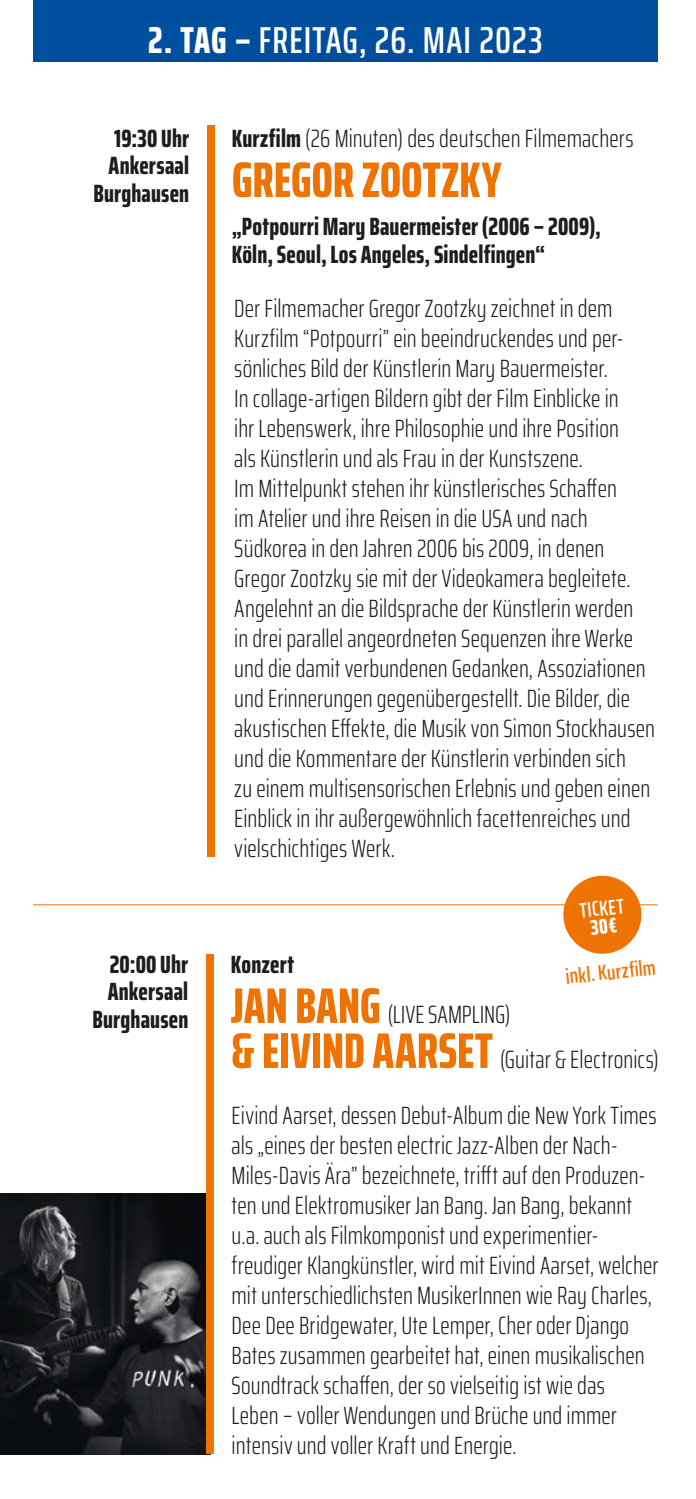
<style>
.page{position:relative;width:696px;height:1499px;background:#fff}
.page>*{position:absolute;margin:0;border:0;box-sizing:border-box;transform-origin:0 0}
.t1{font:800 extra-condensed 50px "Saira";letter-spacing:-.005em;color:#ee7303}
.t2{font:600 extra-condensed 37.5px "Saira";letter-spacing:.03em;color:#fff}
.t3{font:300 extra-condensed 25px/30px "Saira";letter-spacing:.005em;color:#1d1d1b}
.t4{font:800 extra-condensed 25px/27.5px "Saira";letter-spacing:.005em;color:#1d1d1b;text-align:right}
.t5{font:600 extra-condensed 21.25px "Saira";color:#ee7303}
.t6{font:600 extra-condensed 21.25px "Saira";color:#fff}
.s1{font-weight:800}
.s2{font-weight:800;font-size:50px;color:#ee7303}
</style>
<div class="page">
<img style="left:0;top:1193px;width:206px;height:261px">
<div style="left:33px;top:0;width:624px;height:62px;background:#004f9f"></div>
<hr style="left:33px;top:904px;width:624px;height:1px;background:#ee7303">
<div style="left:206px;top:954px;width:7px;height:500px;background:#ee7303"></div>
<div style="left:207px;top:126px;width:7px;height:731px;background:#ee7303"></div>
<svg style="left:561px;top:875px;width:82px;height:79px"></svg>
<h2 class="t2" style="left:148px;top:9px;width:395px"><span class="s1">2. TAG –</span> FREITAG, 26. MAI 2023</h2>
<p class="t4" style="left:93px;top:124px;width:97px">19:30 Uhr<br>Ankersaal<br>Burghausen</p>
<p class="t4" style="left:92px;top:949px;width:97px">20:00 Uhr<br>Ankersaal<br>Burghausen</p>
<p class="t3" style="left:231px;top:122px;width:403px"><span class="s1">Kurzfilm</span> (26 Minuten) des deutschen Filmemachers</p>
<h1 class="t1" style="left:231px;top:139px;width:271px">GREGOR ZOOTZKY</h1>
<p class="t4" style="left:231px;top:212px;width:370px;text-align:left">„Potpourri Mary Bauermeister (2006 – 2009),<br>Köln, Seoul, Los Angeles, Sindelfingen“</p>
<p class="t3" style="left:234px;top:292px;width:422px">Der Filmemacher Gregor Zootzky zeichnet in dem Kurzfilm “Potpourri” ein beeindruckendes und per&shy;sönliches Bild der Künstlerin Mary Bauermeister.<br>In collage-artigen Bildern gibt der Film Einblicke in<br>ihr Lebenswerk, ihre Philosophie und ihre Position<br>als Künstlerin und als Frau in der Kunstszene.<br>Im Mittelpunkt stehen ihr künstlerisches Schaffen<br>im Atelier und ihre Reisen in die USA und nach Südkorea in den Jahren 2006 bis 2009, in denen Gregor Zootzky sie mit der Videokamera begleitete.<br>Angelehnt an die Bildsprache der Künstlerin werden<br>in drei parallel angeordneten Sequenzen ihre Werke und die damit verbundenen Gedanken, Assoziationen und Erinnerungen gegenübergestellt. Die Bilder, die akustischen Effekte, die Musik von Simon Stockhausen und die Kommentare der Künstlerin verbinden sich<br>zu einem multisensorischen Erlebnis und geben einen Einblick in ihr außergewöhnlich facettenreiches und vielschichtiges Werk.</p>
<p class="t6" style="left:577px;top:893px;width:46px;rotate:-6deg">TICKET</p>
<p class="t3" style="left:231px;top:938px;width:281px;line-height:50px"><span class="s1">Konzert<br></span><span class="s2">JAN BANG</span> (LIVE SAMPLING)</p>
<p class="t3" style="left:231px;top:1043px;width:429px"><span class="s2">&amp; EIVIND AARSET</span> (Guitar &amp; Electronics)</p>
<p class="t5" style="left:563px;top:959px;width:92px;rotate:-6deg">inkl. Kurzfi lm</p>
<p class="t3" style="left:231px;top:1099px;width:428px">Eivind Aarset, dessen Debut-Album die New York Times als „eines der besten electric Jazz-Alben der Nach-Miles-Davis Ära” bezeichnete, trifft auf den Produzen&shy;ten und Elektromusiker Jan Bang. Jan Bang, bekannt u.a. auch als Filmkomponist und experimentier&shy;freudiger Klangkünstler, wird mit Eivind Aarset, welcher mit unterschiedlichsten MusikerInnen wie Ray Charles, Dee Dee Bridgewater, Ute Lemper, Cher oder Django Bates zusammen gearbeitet hat, einen musikalischen Soundtrack schaffen, der so vielseitig ist wie das<br>Leben – voller Wendungen und Brüche und immer intensiv und voller Kraft und Energie.</p>
</div>
